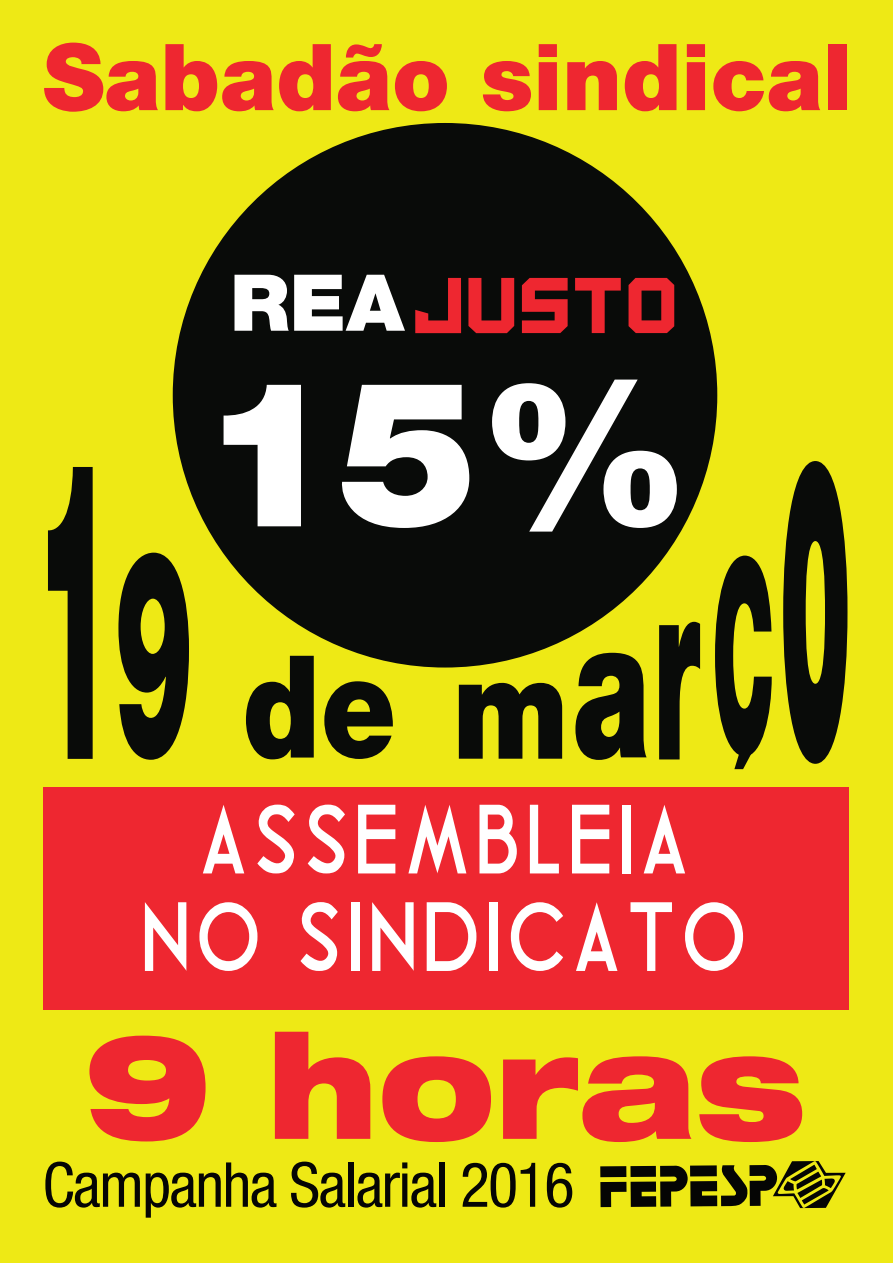
<style>
.page{position:relative;width:893px;height:1263px;background:#eee915}
.page>*{position:absolute;margin:0;border:0;box-sizing:border-box;transform-origin:0 0}
.t1{font:900 203.25px "Helvetica Neue LT Std";color:#fff}
.t2{font:900 expanded 144.9px "Helvetica Neue LT Std";color:#ee2730;scale:.92 1}
.t3{font:900 142.5px "Helvetica Neue LT Std";color:#090b09;scale:.84 1}
.t4{font:100.5px/97.5px "Blissful Thinking";letter-spacing:.105em;color:#fff;text-align:center;scale:.84 1}
.t5{font:900 92.4px "Helvetica Neue LT Std";color:#ee2730}
.t6{font:75px "Back In The USSRDL";color:#ee2730}
.t7{font:condensed 62.1px "Helvetica Neue LT Std";letter-spacing:-.025em;color:#050504}
.s1{font-family:"Helvetica Neue LT Std";font-weight:900;font-size:78.45px;color:#fff}
.s2{font-size:419.4px}
.s3{font-size:290.85px}
.s4{font-size:196.65px}
.s5{font-size:258.75px}
.s6{font-size:268.5px}
.s7{font-size:555.6px}
</style>
<div class="page">
<div style="left:43px;top:787px;width:806px;height:222px;background:#ee2730"></div>
<div style="left:173px;top:123px;width:544px;height:544px;background:#090b09;border-radius:50%"></div>
<svg style="left:734px;top:748px;width:20px;height:21px"></svg>
<svg style="left:600px;top:1161px;width:246px;height:47px"></svg>
<p class="t5" style="left:43px;top:22px;width:810px">Sabadão sindical</p>
<p class="t6" style="left:230px;top:265px;width:453px"><span class="s1">REA</span>JUSTO</p>
<h1 class="t1" style="left:199px;top:333px;width:493px">15%</h1>
<h3 class="t3" style="left:34px;top:622px;width:974px"><span class="s2">1</span><span class="s3">9</span> de m<span class="s4">a</span><span class="s5">r</span><span class="s6">C</span><span class="s7">o</span></h3>
<p class="t4" style="left:145px;top:789px;width:718px">ASSEMBLEIA<br>NO SINDICATO</p>
<h2 class="t2" style="left:83px;top:992px;width:787px">9 horas</h2>
<p class="t7" style="left:42px;top:1149px;width:534px">Campanha Salarial 2016</p>
</div>
